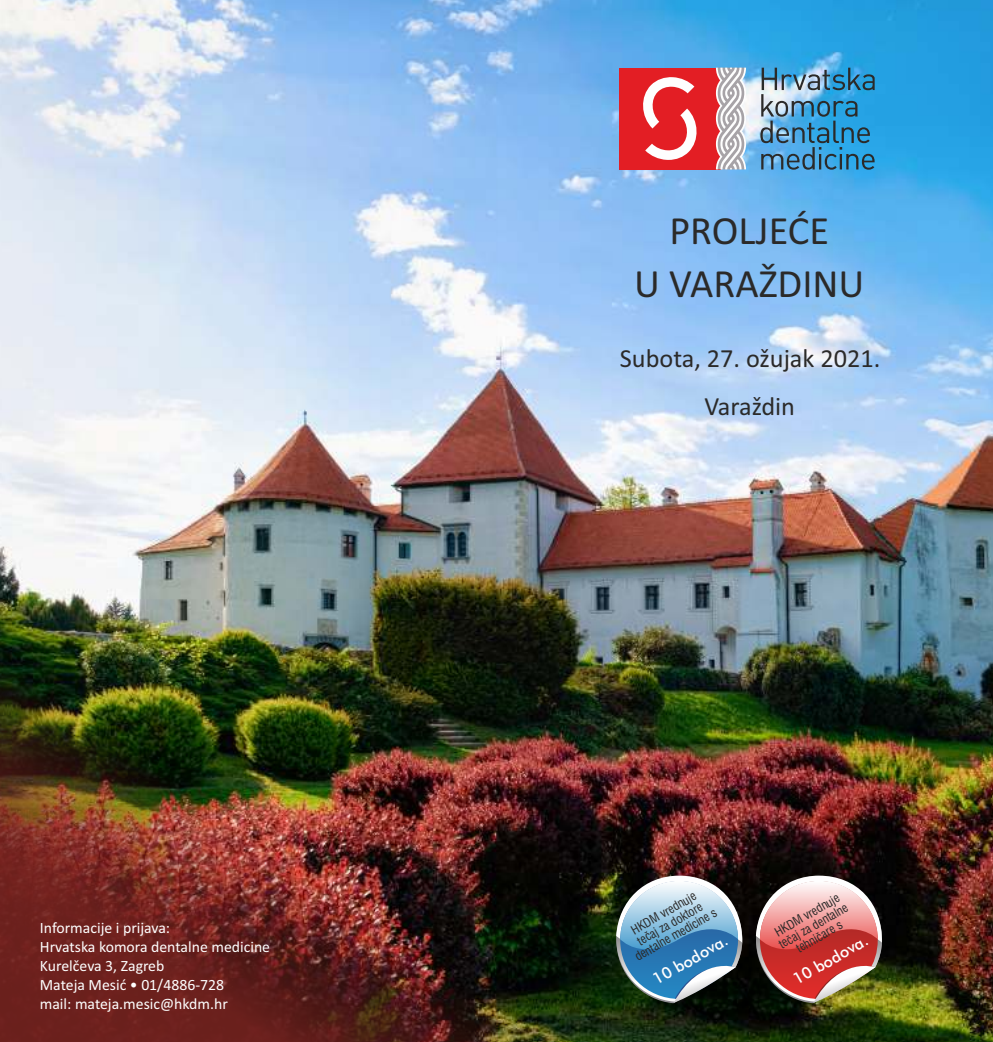
<style>
.page{position:relative;width:993px;height:1042px;background:#fff}
.page>*{position:absolute;margin:0;border:0;box-sizing:border-box;transform-origin:0 0}
.t1{font:40.25px/52.1px "Calibri";color:#2b2a29;text-align:center}
.t2{font:26.25px "Calibri";color:#2b2a29}
.t3{font:500 16.1px "Futura BT";color:#fefefe}
.t4{font:15.75px/19.1px "Calibri";color:#fefefe}
.t5{font:condensed 12.25px/12.2px "Swiss 721 BT";color:#2b2a29;text-align:center}
</style>
<div class="page">
<img style="left:497px;top:0;width:495px;height:1042px">
<div style="left:618px;top:68px;width:102px;height:101px;background:#e31e24"></div>
<svg style="left:715px;top:68px;width:30px;height:101px"></svg>
<svg style="left:643px;top:77px;width:54px;height:83px"></svg>
<img style="left:760px;top:68px;width:114px;height:102px">
<svg style="left:755px;top:875px;width:127px;height:128px;background:#b46e65"></svg>
<svg style="left:616px;top:875px;width:127px;height:128px;background:#638aa1"></svg>
<img style="left:0;top:0;width:497px;height:1042px">
<p class="t4" style="left:40px;top:919px;width:232px">Informacije i prijava:<br>Hrvatska komora dentalne medicine<br>Kurelčeva 3, Zagreb<br>Mateja Mesić • 01/4886-728<br>mail: mateja.mesic@hkdm.hr</p>
<h1 class="t1" style="left:634px;top:208px;width:232px">PROLJEĆE<br>U VARAŽDINU</h1>
<h2 class="t2" style="left:619px;top:347px;width:262px">Subota, 27. ožujak 2021.</h2>
<h2 class="t2" style="left:704px;top:395px;width:92px">Varaždin</h2>
<p class="t5" style="left:621px;top:932px;width:94px;rotate:-30deg">HKDM vrednuje tečaj za doktore dentalne medicine s</p>
<p class="t3" style="left:650px;top:974px;width:85px;rotate:-30deg">10 bodova.</p>
<p class="t5" style="left:771px;top:930px;width:79px;rotate:-30deg">HKDM vrednuje tečaj za dentalne tehničare s</p>
<p class="t3" style="left:790px;top:974px;width:85px;rotate:-30deg">10 bodova.</p>
</div>
